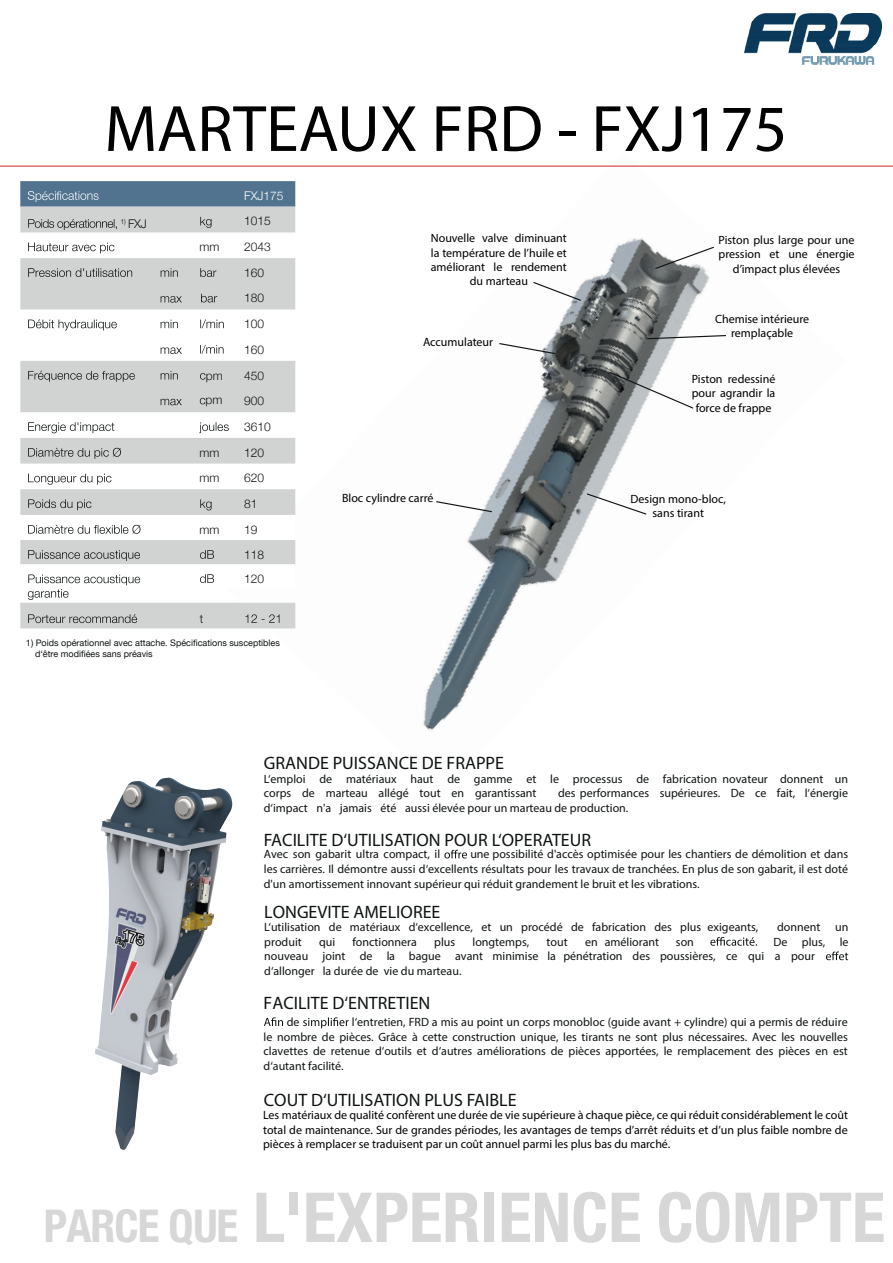
<style>
.page{position:relative;width:893px;height:1263px;background:#fff}
.page>*{position:absolute;margin:0;border:0;box-sizing:border-box;transform-origin:0 0}
.t1{font:700 condensed 69px "Helvetica Neue";color:#d7d7d7}
.t2{font:66px "Myriad Pro";color:#000001}
.t3{font:18px "Myriad Pro";color:#0f1313}
.t4{font:12px/14.5px "Myriad Pro";color:#0f1313}
.t5{font:12px/14.4px "Myriad Pro";color:#000001;text-align:center}
.t6{font:300 12px/25.7px "Helvetica Neue";color:#0f1313}
.t7{font:300 12px "Helvetica Neue";color:#fff}
.t8{font:9px/10.8px "Helvetica Neue";color:#0f1313}
.s1{font-size:45px}
</style>
<div class="page">
<img style="left:221px;top:361px;width:349px;height:430px">
<svg style="left:20px;top:207px;width:275px;height:421px;fill:#d1d2d2"></svg>
<svg style="left:20px;top:181px;width:275px;height:26px;background:#587893"></svg>
<svg style="left:28px;top:219px;width:89px;height:11px"></svg>
<svg style="left:200px;top:217px;width:12px;height:11px"></svg>
<svg style="left:28px;top:243px;width:86px;height:10px"></svg>
<svg style="left:28px;top:268px;width:104px;height:9px"></svg>
<svg style="left:161px;top:268px;width:17px;height:9px"></svg>
<svg style="left:200px;top:268px;width:16px;height:9px"></svg>
<svg style="left:201px;top:294px;width:16px;height:8px"></svg>
<svg style="left:161px;top:296px;width:21px;height:7px"></svg>
<svg style="left:28px;top:319px;width:89px;height:11px"></svg>
<svg style="left:161px;top:320px;width:17px;height:8px"></svg>
<svg style="left:200px;top:319px;width:24px;height:9px"></svg>
<svg style="left:200px;top:345px;width:24px;height:9px"></svg>
<svg style="left:161px;top:347px;width:21px;height:7px"></svg>
<svg style="left:28px;top:371px;width:107px;height:11px"></svg>
<svg style="left:161px;top:371px;width:17px;height:8px"></svg>
<svg style="left:200px;top:373px;width:5px;height:7px"></svg>
<svg style="left:200px;top:398px;width:5px;height:6px"></svg>
<svg style="left:161px;top:399px;width:21px;height:6px"></svg>
<svg style="left:28px;top:422px;width:86px;height:11px"></svg>
<svg style="left:199px;top:422px;width:30px;height:11px"></svg>
<svg style="left:28px;top:448px;width:93px;height:11px"></svg>
<svg style="left:28px;top:474px;width:83px;height:11px"></svg>
<svg style="left:28px;top:499px;width:63px;height:11px"></svg>
<svg style="left:200px;top:499px;width:12px;height:11px"></svg>
<svg style="left:28px;top:525px;width:113px;height:9px"></svg>
<svg style="left:20px;top:550px;width:275px;height:50px"></svg>
<svg style="left:28px;top:614px;width:109px;height:9px"></svg>
<svg style="left:200px;top:615px;width:3px;height:8px"></svg>
<svg style="left:245px;top:614px;width:34px;height:9px"></svg>
<img style="left:95px;top:778px;width:109px;height:372px">
<svg style="left:444px;top:850px;width:23px;height:8px"></svg>
<img style="left:745px;top:13px;width:136px;height:52px">
<img style="left:440px;top:165px;width:405px;height:391px">
<svg style="left:646px;top:334px;width:81px;height:6px"></svg>
<svg style="left:498px;top:342px;width:58px;height:13px"></svg>
<svg style="left:654px;top:246px;width:61px;height:24px"></svg>
<svg style="left:608px;top:371px;width:87px;height:39px"></svg>
<svg style="left:586px;top:492px;width:62px;height:24px"></svg>
<svg style="left:532px;top:281px;width:50px;height:21px"></svg>
<svg style="left:435px;top:500px;width:58px;height:13px"></svg>
<hr style="left:0;top:166px;width:893px;height:1px;background:#d22229">
<svg style="left:710px;top:937px;width:47px;height:9px"></svg>
<svg style="left:826px;top:951px;width:22px;height:9px"></svg>
<svg style="left:264px;top:1017px;width:19px;height:9px"></svg>
<svg style="left:303px;top:1017px;width:46px;height:11px"></svg>
<h2 class="t2" style="left:104px;top:88px;width:685px">MARTEAUX FRD - FXJ175</h2>
<p class="t7" style="left:42px;top:186px;width:19px">é f</p>
<p class="t7" style="left:244px;top:186px;width:41px">FXJ175</p>
<p class="t6" style="left:120px;top:210px;width:28px"><sup>1)</sup> FXJ</p>
<p class="t6" style="left:244px;top:208px;width:28px">1015</p>
<p class="t6" style="left:200px;top:233px;width:21px">mm</p>
<p class="t6" style="left:244px;top:233px;width:28px">2043<br>160<br>180<br>100<br>160</p>
<p class="t6" style="left:206px;top:362px;width:19px;line-height:24.8px">pm pm</p>
<p class="t6" style="left:244px;top:362px;width:28px">450<br>900<br>3610</p>
<p class="t6" style="left:200px;top:439px;width:21px">mm</p>
<p class="t6" style="left:244px;top:439px;width:22px">120</p>
<p class="t6" style="left:200px;top:464px;width:21px">mm</p>
<p class="t6" style="left:244px;top:464px;width:22px">620<br>81</p>
<p class="t6" style="left:200px;top:516px;width:21px">mm</p>
<p class="t6" style="left:244px;top:516px;width:22px;line-height:24.6px">19<br>118<br>120</p>
<p class="t8" style="left:35px;top:638px;width:246px;text-indent:-9px">1) Poids opérationnel avec attache. Spécifications susceptibles d‘être modifiées sans préavis</p>
<p class="t5" style="left:431px;top:231px;width:138px">Nouvelle valve diminuant la température de l’huile et améliorant le rendement du marteau</p>
<p class="t5" style="left:718px;top:232px;width:137px">Piston plus large pour une pression et une énergie d’impact plus élevées</p>
<p class="t5" style="left:715px;top:312px;width:96px">Chemise intérieure remplaçable</p>
<p class="t5" style="left:423px;top:334px;width:72px">Accumulateur</p>
<p class="t5" style="left:342px;top:490px;width:93px">Bloc cylindre carré</p>
<p class="t5" style="left:692px;top:371px;width:85px">Piston redessiné pour agrandir la force de frappe</p>
<p class="t5" style="left:630px;top:491px;width:97px">Design mono-bloc, sans tirant</p>
<h3 class="t3" style="left:264px;top:752px;width:242px">GRANDE PUISSANCE DE FRAPPE</h3>
<p class="t4" style="left:264px;top:771px;width:586px">L‘emploi de matériaux haut de gamme et le processus de fabrication novateur donnent un corps de marteau allégé tout en garantissant</p>
<p class="t4" style="left:264px;top:786px;width:586px;text-indent:294px">des performances supérieures. De ce fait, l‘énergie d‘impact n'a jamais été aussi élevée pour un marteau de production.</p>
<h3 class="t3" style="left:264px;top:828px;width:329px">FACILITE D‘UTILISATION POUR L‘OPERATEUR</h3>
<p class="t4" style="left:264px;top:847px;width:178px">Avec son gabarit ultra compact, il</p>
<p class="t4" style="left:264px;top:847px;width:586px;text-align:justify;text-indent:207px">une possibilité d'accès optimisée pour les chantiers de démolition et dans les carrières. Il démontre aussi d‘excellents résultats pour les travaux de tranchées. En plus de son gabarit, il est doté d'un amortissement innovant supérieur qui réduit grandement le bruit et les vibrations.</p>
<h3 class="t3" style="left:264px;top:900px;width:178px">LONGEVITE AMELIOREE</h3>
<p class="t4" style="left:264px;top:920px;width:496px">L‘utilisation de matériaux d‘excellence, et un procédé de fabrication des plus exigeants,</p>
<p class="t4" style="left:777px;top:920px;width:73px">donnent un</p>
<p class="t4" style="left:264px;top:934px;width:39px">produit</p>
<p class="t4" style="left:319px;top:934px;width:18px">qui</p>
<p class="t4" style="left:352px;top:934px;width:66px">fonctionnera</p>
<p class="t4" style="left:434px;top:934px;width:23px">plus</p>
<p class="t4" style="left:472px;top:934px;width:58px">longtemps,</p>
<p class="t4" style="left:547px;top:934px;width:23px">tout</p>
<p class="t4" style="left:585px;top:934px;width:76px">en améliorant</p>
<p class="t4" style="left:676px;top:934px;width:19px">son</p>
<p class="t4" style="left:264px;top:934px;width:586px;text-indent:509px">De plus, le nouveau joint de la bague avant minimise la pénétration des poussières, ce qui a pour d‘allonger la durée de vie du marteau.</p>
<h3 class="t3" style="left:264px;top:991px;width:168px">FACILITE D‘ENTRETIEN</h3>
<p class="t4" style="left:287px;top:1014px;width:14px">de</p>
<p class="t4" style="left:264px;top:1014px;width:586px;text-align:justify;text-indent:88px">l‘entretien, FRD a mis au point un corps monobloc (guide avant + cylindre) qui a permis de réduire le nombre de pièces. Grâce à cette construction unique, les tirants ne sont plus nécessaires. Avec les nouvelles clavettes de retenue d‘outils et d‘autres améliorations de pièces apportées, le remplacement des pièces en est d‘autant facilité.</p>
<h3 class="t3" style="left:264px;top:1089px;width:254px">COUT D‘UTILISATION PLUS FAIBLE</h3>
<p class="t5" style="left:263px;top:1108px;width:586px;text-align:justify">Les matériaux de qualité confèrent une durée de vie supérieure à chaque pièce, ce qui réduit considérablement le coût total de maintenance. Sur de grandes périodes, les avantages de temps d’arrêt réduits et d’un plus faible nombre de pièces à remplacer se traduisent par un coût annuel parmi les plus bas du marché.</p>
<h1 class="t1" style="left:44px;top:1160px;width:843px"><span class="s1">PARCE QUE</span> L'EXPERIENCE COMPTE</h1>
</div>
